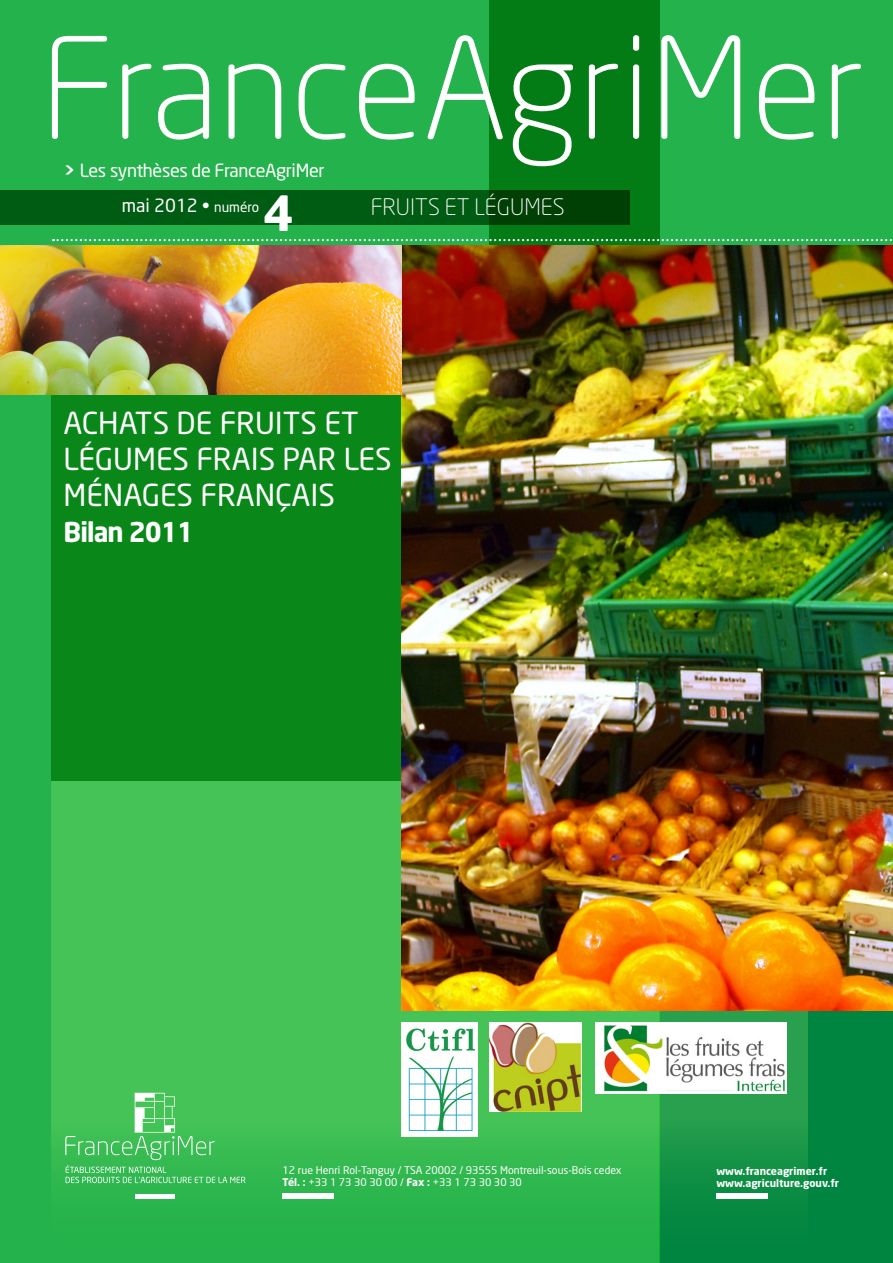
<style>
.page{position:relative;width:893px;height:1263px;background:#fff}
.page>*{position:absolute;margin:0;border:0;box-sizing:border-box;transform-origin:0 0}
.t1{font:700 48px "Neo Sans";color:#fff}
.t2{font:30px/36px "Neo Sans";color:#fff}
.t3{font:700 27px "Neo Sans";letter-spacing:-.035em;color:#fff}
.t4{font:300 22.5px "Neo Sans";color:#fff}
.t5{font:18px "Neo Sans";letter-spacing:-.02em;color:#fff}
.t6{font:10.5px "Neo Sans";color:#fff}
.t7{font:700 10.5px/12px "Neo Sans";color:#fff}
.s1{font-weight:700}
.s2{font-size:13.5px}
</style>
<div class="page">
<div style="left:0;top:0;width:659px;height:1263px;background:#23b24b"></div>
<svg style="left:489px;top:0;width:404px;height:245px;background:#199f39"></svg>
<div style="left:659px;top:573px;width:234px;height:690px;background:#008540"></div>
<svg style="left:52px;top:781px;width:756px;height:482px;fill:#45c357"></svg>
<div style="left:51px;top:245px;width:608px;height:536px;background:#098819"></div>
<div style="left:0;top:190px;width:629px;height:34px;background:linear-gradient(to right,#006416,#004708)"></div>
<svg style="left:52px;top:35px;width:809px;height:131px"></svg>
<hr style="left:135px;top:1194px;width:39px;height:4px;background:#fff">
<svg style="left:65px;top:1093px;width:181px;height:90px;background:#4fc464"></svg>
<div style="left:283px;top:1193px;width:51px;height:5px;background:#fff"></div>
<div style="left:716px;top:1193px;width:51px;height:5px;background:#fff"></div>
<svg style="left:53px;top:239px;width:840px;height:2px"></svg>
<img style="left:401px;top:245px;width:492px;height:766px">
<img style="left:0;top:245px;width:401px;height:150px">
<div style="left:401px;top:1022px;width:77px;height:115px;background:#fff"></div>
<img style="left:406px;top:1028px;width:68px;height:102px">
<img style="left:489px;top:1022px;width:93px;height:89px">
<img style="left:595px;top:1022px;width:191px;height:71px">
<p class="t5" style="left:64px;top:159px;width:262px"><span class="s1">&gt;</span> Les synthèses de FranceAgriMer</p>
<p class="t5" style="left:122px;top:194px;width:139px">mai 2012 • <span class="s2">numéro</span></p>
<p class="t4" style="left:371px;top:193px;width:195px">FRUITS ET LÉGUMES</p>
<p class="t1" style="left:263px;top:182px;width:32px">4</p>
<p class="t2" style="left:64px;top:405px;width:329px">ACHATS DE FRUITS ET<br>LÉGUMES FRAIS PAR LES<br>MÉNAGES FRANÇAIS</p>
<p class="t3" style="left:64px;top:515px;width:132px">Bilan 2011</p>
<p class="t6" style="left:283px;top:1164px;width:340px">12 rue Henri Rol-Tanguy / TSA 20002 / 93555 Montreuil-sous-Bois cedex</p>
<p class="t6" style="left:283px;top:1176px;width:241px"><span class="s1">Tél. :</span> +33 1 73 30 30 00 / <span class="s1">Fax :</span> +33 1 73 30 30 30</p>
<p class="t7" style="left:716px;top:1165px;width:124px">www.franceagrimer.fr www.agriculture.gouv.fr</p>
</div>
